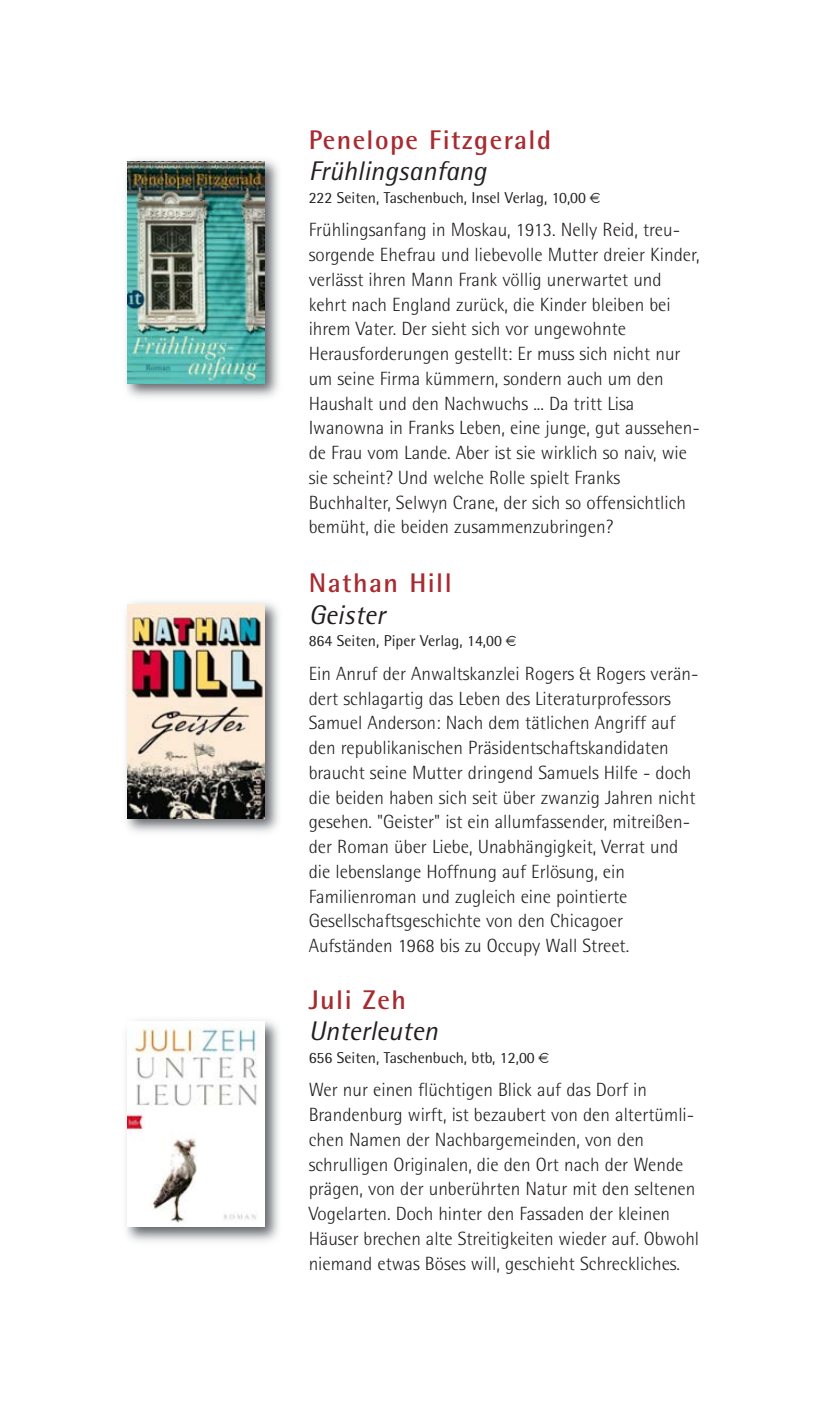
<style>
.page{position:relative;width:830px;height:1404px;background:#fff}
.page>*{position:absolute;margin:0;border:0;box-sizing:border-box;transform-origin:0 0}
.t1{font:700 27px "Rotis Semi Sans";letter-spacing:.055em;color:#a72b30}
.t2{font:italic 27px "Rotis Semi Sans";color:#231f20}
.t3{font:300 19.12px/24.8px "Rotis Semi Sans";color:#231f20}
.t4{font:15.75px "Rotis Semi Sans";color:#231f20}
</style>
<div class="page">
<img style="left:126px;top:159px;width:153px;height:239px">
<img style="left:128px;top:161px;width:137px;height:222px">
<img style="left:126px;top:602px;width:153px;height:230px">
<img style="left:128px;top:604px;width:137px;height:214px">
<img style="left:126px;top:1020px;width:153px;height:222px">
<img style="left:128px;top:1021px;width:137px;height:205px">
<h1 class="t1" style="left:308px;top:130px;width:244px">Penelope Fitzgerald</h1>
<h1 class="t2" style="left:308px;top:161px;width:179px">Frühlingsanfang</h1>
<p class="t4" style="left:308px;top:192px;width:279px">222 Seiten, Taschenbuch, Insel Verlag, 10,00</p>
<p class="t3" style="left:308px;top:219px;width:392px">Frühlingsanfang in Moskau, 1913. Nelly Reid, treu&shy;sorgende Ehefrau und liebevolle Mutter dreier Kinder, verlässt ihren Mann Frank völlig unerwartet und kehrt nach England zurück, die Kinder bleiben bei ihrem Vater. Der sieht sich vor ungewohnte Herausforderungen gestellt: Er muss sich nicht nur um seine Firma kümmern, sondern auch um den Haushalt und den Nachwuchs ... Da tritt Lisa Iwanowna in Franks Leben, eine junge, gut aussehen&shy;de Frau vom Lande. Aber ist sie wirklich so naiv, wie sie scheint? Und welche Rolle spielt Franks Buchhalter, Selwyn Crane, der sich so offensichtlich bemüht, die beiden zusammenzubringen?</p>
<h1 class="t1" style="left:308px;top:573px;width:144px">Nathan Hill</h1>
<h1 class="t2" style="left:308px;top:605px;width:78px">Geister</h1>
<p class="t4" style="left:308px;top:635px;width:195px">864 Seiten, Piper Verlag, 14,00</p>
<p class="t3" style="left:308px;top:662px;width:391px">Ein Anruf der Anwaltskanzlei Rogers &amp; Rogers verän&shy;dert schlagartig das Leben des Literaturprofessors Samuel Anderson: Nach dem tätlichen Angriff auf den republikanischen Präsidentschaftskandidaten braucht seine Mutter dringend Samuels Hilfe - doch die beiden haben sich seit über zwanzig Jahren nicht gesehen. "Geister" ist ein allumfassender, mitreißen&shy;der Roman über Liebe, Unabhängigkeit, Verrat und die lebenslange Hoffnung auf Erlösung, ein Familienroman und zugleich eine pointierte Gesellschaftsgeschichte von den Chicagoer Aufständen 1968 bis zu Occupy Wall Street.</p>
<h1 class="t1" style="left:308px;top:989px;width:99px">Juli Zeh</h1>
<h1 class="t2" style="left:308px;top:1021px;width:131px">Unterleuten</h1>
<p class="t4" style="left:308px;top:1051px;width:227px">656 Seiten, Taschenbuch, btb, 12,00</p>
<p class="t3" style="left:308px;top:1079px;width:392px">Wer nur einen flüchtigen Blick auf das Dorf in Brandenburg wirft, ist bezaubert von den altertümli&shy;chen Namen der Nachbargemeinden, von den schrulligen Originalen, die den Ort nach der Wende prägen, von der unberührten Natur mit den seltenen Vogelarten. Doch hinter den Fassaden der kleinen Häuser brechen alte Streitigkeiten wieder auf. Obwohl niemand etwas Böses will, geschieht Schreckliches.</p>
</div>
